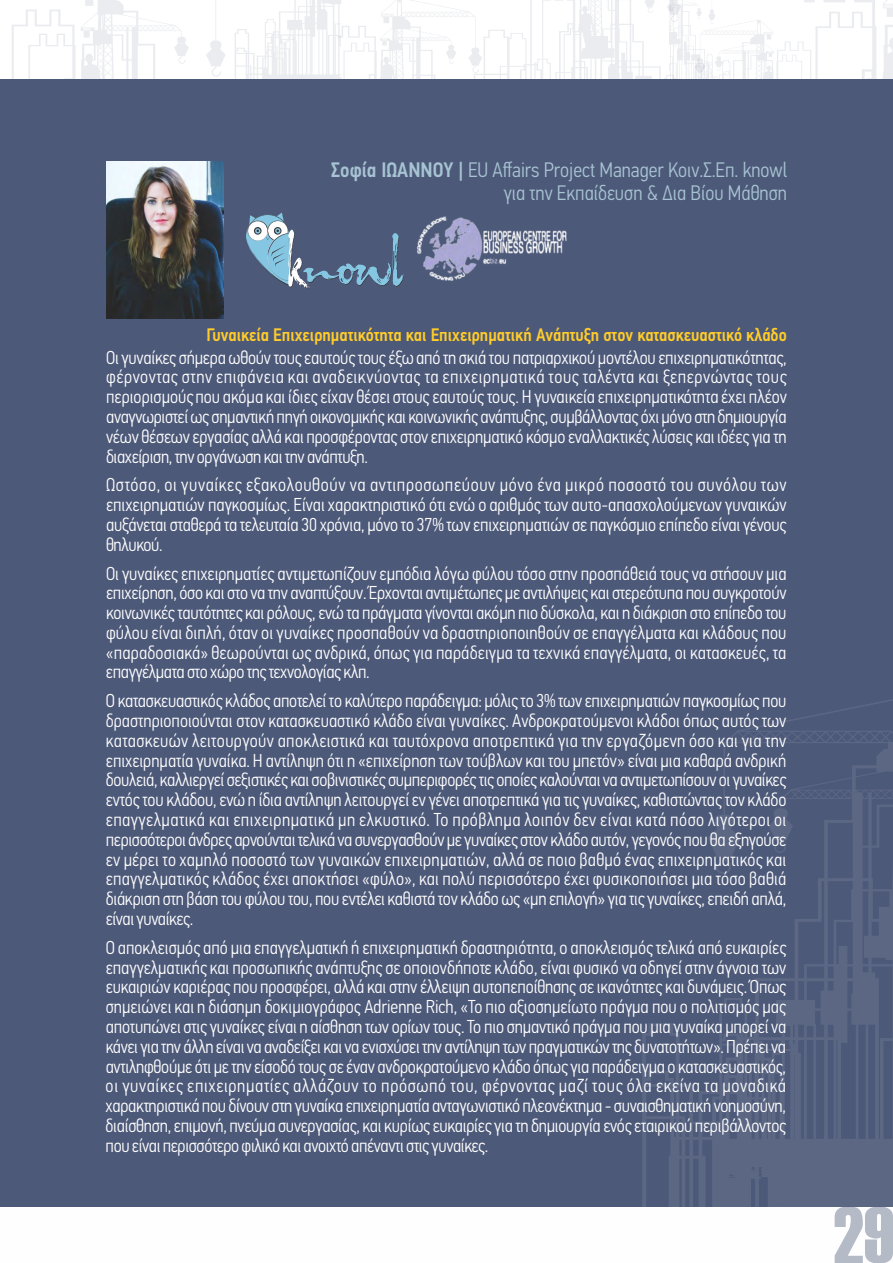
<style>
.page{position:relative;width:893px;height:1263px;background:#fff}
.page>*{position:absolute;margin:0;border:0;box-sizing:border-box;transform-origin:0 0}
.t1{font:80.25px "Haettenschweiler";color:rgb(77 89 121/.41)}
.t2{font:300 21px/23.1px "PF Din Text Cond Pro";color:#a7c4d2;text-align:right}
.t3{font:300 18.75px/19.8px "PF Din Text Cond Pro";letter-spacing:-.02em;color:#fefefe;text-align:justify}
.t4{font:500 18.15px "PF Din Text Cond Pro";color:#ffcc29}
.s1{font-weight:500}
</style>
<div class="page">
<div style="left:0;top:79px;width:893px;height:1128px;background:#4d5979"></div>
<svg style="left:12px;top:0;width:213px;height:79px"></svg>
<svg style="left:235px;top:0;width:658px;height:79px"></svg>
<svg style="left:642px;top:699px;width:251px;height:508px"></svg>
<img style="left:106px;top:162px;width:118px;height:156px">
<img style="left:417px;top:216px;width:150px;height:65px">
<svg style="left:246px;top:212px;width:158px;height:76px"></svg>
<p class="t2" style="left:331px;top:161px;width:457px"><span class="s1">Σοφία ΙΩΑΝΝΟΥ |</span> EU Affairs Project Manager Κοιν.Σ.Επ. knowl για την Εκπαίδευση &amp; Δια Βίου Μάθηση</p>
<p class="t4" style="left:206px;top:328px;width:582px">Γυναικεία Επιχειρηµατικότητα και Επιχειρηµατική Ανάπτυξη στον κατασκευαστικό κλάδο</p>
<p class="t3" style="left:106px;top:349px;width:682px">Οι γυναίκες σήµερα ωθούν τους εαυτούς τους έξω από τη σκιά του πατριαρχικού µοντέλου επιχειρηµατικότητας, φέρνοντας στην επιφάνεια και αναδεικνύοντας τα επιχειρηµατικά τους ταλέντα και ξεπερνώντας τους περιορισµούς που ακόµα και ίδιες είχαν θέσει στους εαυτούς τους. Η γυναικεία επιχειρηµατικότητα έχει πλέον αναγνωριστεί ως σηµαντική πηγή οικονοµικής και κοινωνικής ανάπτυξης, συµβάλλοντας όχι µόνο στη δηµιουργία νέων θέσεων εργασίας αλλά και προσφέροντας στον επιχειρηµατικό κόσµο εναλλακτικές λύσεις και ιδέες για τη διαχείριση, την οργάνωση και την ανάπτυξη.</p>
<p class="t3" style="left:106px;top:477px;width:682px">Ωστόσο, οι γυναίκες εξακολουθούν να αντιπροσωπεύουν µόνο ένα µικρό ποσοστό του συνόλου των επιχειρηµατιών παγκοσµίως. Είναι χαρακτηριστικό ότι ενώ ο αριθµός των αυτο-απασχολούµενων γυναικών αυξάνεται σταθερά τα τελευταία 30 χρόνια, µόνο το 37% των επιχειρηµατιών σε παγκόσµιο επίπεδο είναι γένους θηλυκού.</p>
<p class="t3" style="left:106px;top:565px;width:682px">Οι γυναίκες επιχειρηµατίες αντιµετωπίζουν εµπόδια λόγω φύλου τόσο στην προσπάθειά τους να στήσουν µια επιχείρηση, όσο και στο να την αναπτύξουν. Έρχονται αντιµέτωπες µε αντιλήψεις και στερεότυπα που συγκροτούν κοινωνικές ταυτότητες και ρόλους, ενώ τα πράγµατα γίνονται ακόµη πιο δύσκολα, και η διάκριση στο επίπεδο του φύλου είναι διπλή, όταν οι γυναίκες προσπαθούν να δραστηριοποιηθούν σε επαγγέλµατα και κλάδους που «παραδοσιακά» θεωρούνται ως ανδρικά, όπως για παράδειγµα τα τεχνικά επαγγέλµατα, οι κατασκευές, τα επαγγέλµατα στο χώρο της τεχνολογίας κλπ.</p>
<p class="t3" style="left:106px;top:693px;width:682px">Ο κατασκευαστικός κλάδος αποτελεί το καλύτερο παράδειγµα: µόλις το 3% των επιχειρηµατιών παγκοσµίως που δραστηριοποιούνται στον κατασκευαστικό κλάδο είναι γυναίκες. Ανδροκρατούµενοι κλάδοι όπως αυτός των κατασκευών λειτουργούν αποκλειστικά και ταυτόχρονα αποτρεπτικά για την εργαζόµενη όσο και για την επιχειρηµατία γυναίκα. Η αντίληψη ότι η «επιχείρηση των τούβλων και του µπετόν» είναι µια καθαρά ανδρική δουλειά, καλλιεργεί σεξιστικές και σοβινιστικές συµπεριφορές τις οποίες καλούνται να αντιµετωπίσουν οι γυναίκες εντός του κλάδου, ενώ η ίδια αντίληψη λειτουργεί εν γένει αποτρεπτικά για τις γυναίκες, καθιστώντας τον κλάδο επαγγελµατικά και επιχειρηµατικά µη ελκυστικό. Το πρόβληµα λοιπόν δεν είναι κατά πόσο λιγότεροι οι περισσότεροι άνδρες αρνούνται τελικά να συνεργασθούν µε γυναίκες στον κλάδο αυτόν, γεγονός που θα εξηγούσε εν µέρει το χαµηλό ποσοστό των γυναικών επιχειρηµατιών, αλλά σε ποιο βαθµό ένας επιχειρηµατικός και επαγγελµατικός κλάδος έχει αποκτήσει «φύλο», και πολύ περισσότερο έχει φυσικοποιήσει µια τόσο βαθιά διάκριση στη βάση του φύλου του, που εντέλει καθιστά τον κλάδο ως «µη επιλογή» για τις γυναίκες, επειδή απλά, είναι γυναίκες.</p>
<p class="t3" style="left:106px;top:939px;width:682px">Ο αποκλεισµός από µια επαγγελµατική ή επιχειρηµατική δραστηριότητα, ο αποκλεισµός τελικά από ευκαιρίες επαγγελµατικής και προσωπικής ανάπτυξης σε οποιονδήποτε κλάδο, είναι φυσικό να οδηγεί στην άγνοια των ευκαιριών καριέρας που προσφέρει, αλλά και στην έλλειψη αυτοπεποίθησης σε ικανότητες και δυνάµεις. Όπως σηµειώνει και η διάσηµη δοκιµιογράφος Adrienne Rich, «Το πιο αξιοσηµείωτο πράγµα που ο πολιτισµός µας αποτυπώνει στις γυναίκες είναι η αίσθηση των ορίων τους. Το πιο σηµαντικό πράγµα που µια γυναίκα µπορεί να κάνει για την άλλη είναι να αναδείξει και να ενισχύσει την αντίληψη των πραγµατικών της δυνατοτήτων». Πρέπει να αντιληφθούµε ότι µε την είσοδό τους σε έναν ανδροκρατούµενο κλάδο όπως για παράδειγµα ο κατασκευαστικός, οι γυναίκες επιχειρηµατίες αλλάζουν το πρόσωπό του, φέρνοντας µαζί τους όλα εκείνα τα µοναδικά χαρακτηριστικά που δίνουν στη γυναίκα επιχειρηµατία ανταγωνιστικό πλεονέκτηµα - συναισθηµατική νοηµοσύνη, διαίσθηση, επιµονή, πνεύµα συνεργασίας, και κυρίως ευκαιρίες για τη δηµιουργία ενός εταιρικού περιβάλλοντος που είναι περισσότερο φιλικό και ανοιχτό απέναντι στις γυναίκες.</p>
<h1 class="t1" style="left:834px;top:1207px;width:62px">29</h1>
</div>
